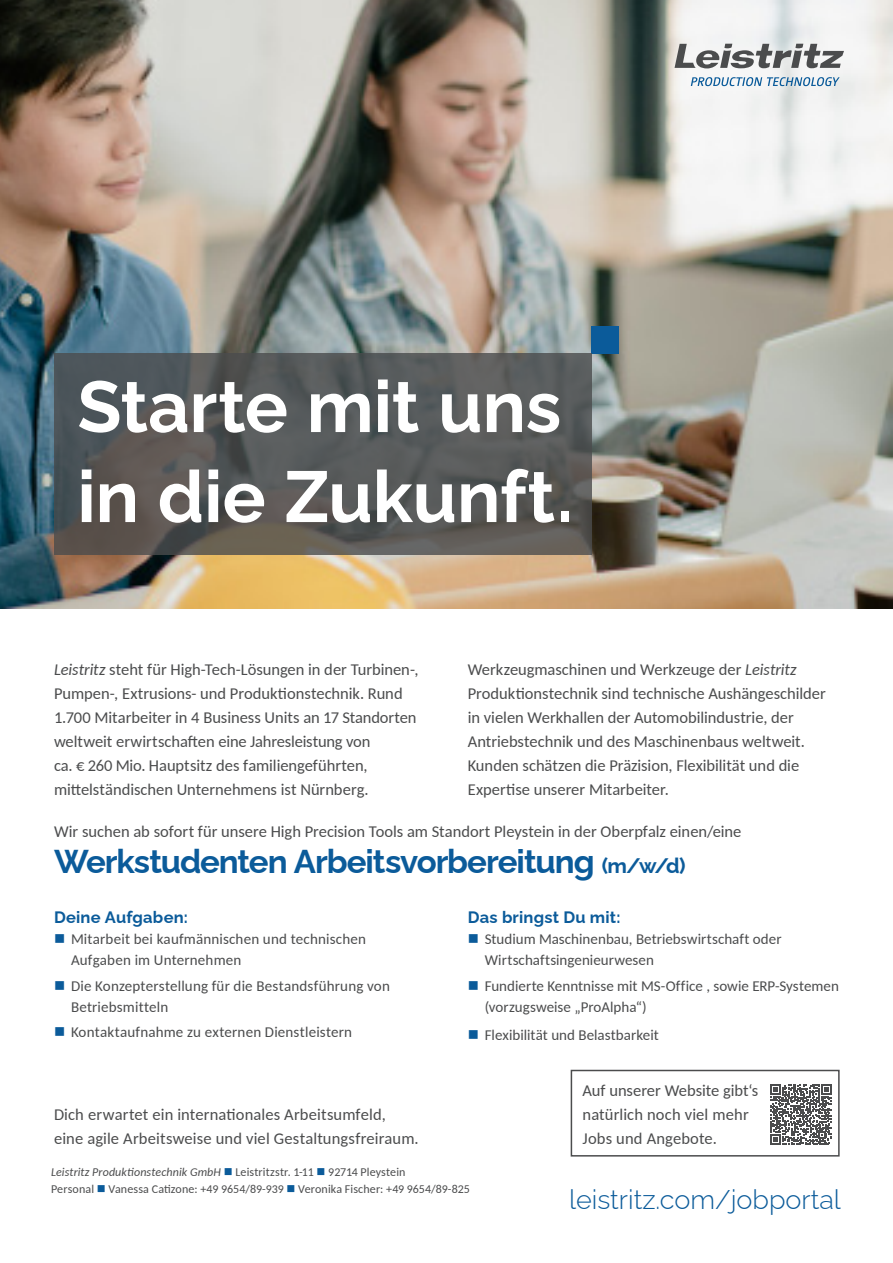
<style>
.page{position:relative;width:893px;height:1263px;background:#fff}
.page>*{position:absolute;margin:0;border:0;box-sizing:border-box;transform-origin:0 0}
._01_Title{font:700 72px/90px "Raleway";color:#fff}
.t1{font:700 33px "Raleway";letter-spacing:-.03em;color:#0b5b9a}
.t2{font:300 27px "Raleway";color:#0b5b9a}
.Body_Copy{font:16.5px/24px "Carlito";color:#4b4c4d}
.Body_Copy-2{font:700 16.5px "Raleway";letter-spacing:.015em;color:#0b5b9a}
.t3{font:15px/21px "Carlito";letter-spacing:.01em;color:#4b4c4d}
.Body_Copy-3{font:12px "Carlito";letter-spacing:.01em;color:#4b4c4d}
.Body_Copy-4{font:italic 12px "Carlito";letter-spacing:.01em;color:#4b4c4d}
.s1{font-style:italic}
.s2{font-size:21px}
.s3{color:#0b5b9a}
.s4{font-style:normal}
</style>
<div class="page">
<img style="left:0;top:0;width:893px;height:608px">
<div style="left:592px;top:326px;width:27px;height:27px;background:#0b5b9a"></div>
<svg style="left:54px;top:353px;width:538px;height:201px;background:#575857"></svg>
<svg style="left:674px;top:44px;width:170px;height:24px"></svg>
<svg style="left:691px;top:77px;width:149px;height:9px"></svg>
<div style="left:571px;top:1070px;width:269px;height:86px;border:2px solid #4b4c4d"></div>
<svg style="left:770px;top:1084px;width:62px;height:61px"></svg>
<p class="_01_Title" style="left:77px;top:354px;width:497px">Starte mit uns in die Zukunft.</p>
<p class="Body_Copy" style="left:54px;top:656px;width:366px"><span class="s1">Leistritz</span> steht für High-Tech-Lösungen in der Turbinen-, Pumpen-, Extrusions- und Produktionstechnik. Rund 1.700 Mitarbeiter in 4 Business Units an 17 Standorten weltweit erwirtschaften eine Jahresleistung von<br>ca. € 260 Mio. Hauptsitz des familiengeführten, mittelständischen Unternehmens ist Nürnberg.</p>
<p class="Body_Copy" style="left:468px;top:656px;width:360px">Werkzeugmaschinen und Werkzeuge der <span class="s1">Leistritz </span>Produktionstechnik sind technische Aushängeschilder in vielen Werkhallen der Automobilindustrie, der Antriebstechnik und des Maschinenbaus weltweit.<br>Kunden schätzen die Präzision, Flexibilität und die Expertise unserer Mitarbeiter.</p>
<p class="Body_Copy" style="left:54px;top:819px;width:689px">Wir suchen ab sofort für unsere High Precision Tools am Standort Pleystein in der Oberpfalz einen/eine</p>
<p class="t1" style="left:54px;top:835px;width:633px">Werkstudenten Arbeitsvorbereitung <span class="s2">(m/w/d)</span></p>
<p class="Body_Copy-2" style="left:54px;top:904px;width:135px">Deine Aufgaben:</p>
<p class="t3" style="left:71px;top:928px;width:296px">Mitarbeit bei kaufmännischen und technischen<br>Aufgaben im Unternehmen</p>
<p class="t3" style="left:71px;top:974px;width:320px">Die Konzepterstellung für die Bestandsführung von<br>Betriebsmitteln</p>
<p class="t3" style="left:71px;top:1021px;width:283px">Kontaktaufnahme zu externen Dienstleistern</p>
<p class="Body_Copy" style="left:54px;top:1102px;width:366px">Dich erwartet ein internationales Arbeitsumfeld, eine agile Arbeitsweise und viel Gestaltungsfreiraum.</p>
<p class="Body_Copy-2" style="left:468px;top:904px;width:154px">Das bringst Du mit:</p>
<p class="t3" style="left:485px;top:928px;width:298px">Studium Maschinenbau, Betriebswirtschaft oder<br>Wirtschaftsingenieurwesen</p>
<p class="t3" style="left:485px;top:974px;width:356px">Fundierte Kenntnisse mit MS-Office , sowie ERP-Systemen (vorzugsweise „ProAlpha“)</p>
<p class="t3" style="left:485px;top:1024px;width:176px">Flexibilität und Belastbarkeit</p>
<p class="Body_Copy" style="left:583px;top:1078px;width:177px">Auf unserer Website gibt‘s natürlich noch viel mehr<br>Jobs und Angebote.</p>
<p class="Body_Copy-4" style="left:51px;top:1164px;width:356px">Leistritz Produktionstechnik GmbH <span class="s3">■</span> <span class="s4">Leistritzstr. 1-11</span> <span class="s3">■</span> <span class="s4">92714 Pleystein</span></p>
<p class="Body_Copy-3" style="left:51px;top:1180px;width:420px">Personal <span class="s3">■</span> Vanessa Catizone: +49 9654/89-939 <span class="s3">■</span> Veronika Fischer: +49 9654/89-825</p>
<p class="t2" style="left:569px;top:1178px;width:273px">leistritz.com/jobportal</p>
</div>
